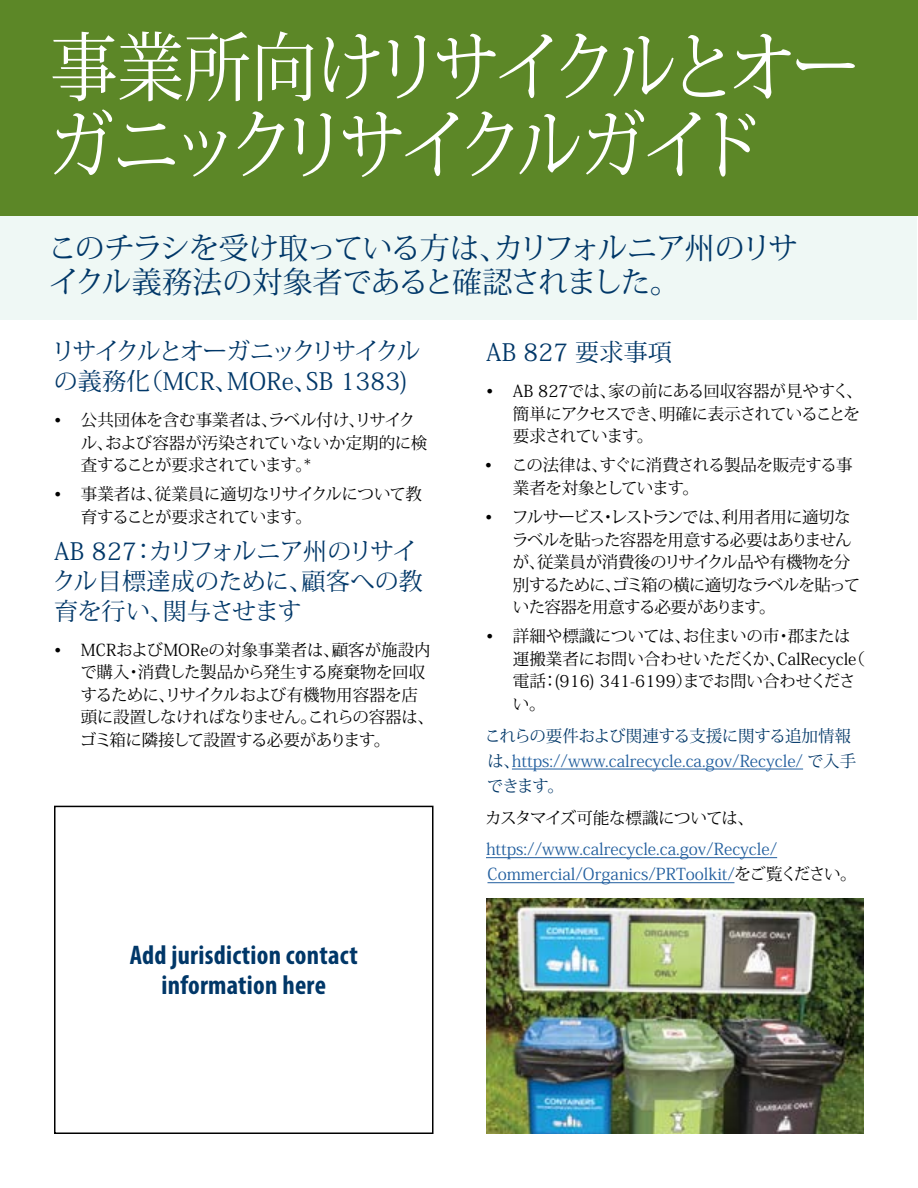
<style>
.page{position:relative;width:918px;height:1188px;background:#fff}
.page>*{position:absolute;margin:0;border:0;box-sizing:border-box;transform-origin:0 0}
.t1{font:75px/78px "Koz Min Pr 6 N";letter-spacing:-.11em;color:#fff;scale:.89 1}
.t2{font:30px/34.5px "Koz Min Pr 6 N";letter-spacing:-.045em;color:#003768}
.t3{font:700 condensed 27px/30px "Myriad Pro";letter-spacing:.01em;color:#003768;text-align:center}
.t4{font:24px/30px "Koz Min Pr 6 N";color:#003768}
.t5{font:24px/30px "Koz Min Pr 6 N";letter-spacing:-.045em;color:#003768}
.t6{font:16.5px/22.5px "Koz Min Pr 6 N";letter-spacing:-.03em;color:#000}
.t7{font:16.5px/25px "Koz Min Pr 6 N";color:#215e9e}
.t8{font:16.5px/22.5px "Koz Min Pr 6 N";letter-spacing:-.05em;color:#000}
.t9{font:16.5px/22.5px "Koz Min Pr 6 N";color:#000}
.t10{font:16.5px/22.5px "Koz Min Pr 6 N";letter-spacing:-.01em;color:#000}
.s1{color:#003768}
.s2{color:#000}
</style>
<div class="page">
<div style="left:0;top:216px;width:917px;height:104px;background:#eff8f5"></div>
<div style="left:0;top:0;width:918px;height:216px;background:#5c8727"></div>
<hr style="left:512px;top:769px;width:291px;height:1px;background:#215e9e">
<hr style="left:486px;top:857px;width:291px;height:1px;background:#215e9e">
<hr style="left:488px;top:882px;width:246px;height:1px;background:#215e9e">
<img style="left:487px;top:899px;width:377px;height:235px">
<div style="left:54px;top:806px;width:380px;height:328px;border:2px solid #000"></div>
<h1 class="t1" style="left:47px;top:30px;width:914px">事業所向けリサイクルとオーガニックリサイクルガイド</h1>
<h2 class="t2" style="left:48px;top:231px;width:751px">このチラシを受け取っている方は、カリフォルニア州のリサイクル義務法の対象者であると確認されました。</h2>
<h3 class="t5" style="left:51px;top:337px;width:371px">リサイクルとオーガニックリサイクルの義務化（MCR、MORe、SB 1383)</h3>
<p class="t10" style="left:81px;top:409px;width:348px;text-indent:-27px">• 公共団体を含む事業者は、ラベル付け、リサイクル、および容器が汚染されていないか定期的に検査することが要求されています。*</p>
<p class="t6" style="left:81px;top:484px;width:342px;text-indent:-27px">• 事業者は、従業員に適切なリサイクルについて教育することが要求されています。</p>
<h3 class="t4" style="left:52px;top:536px;width:373px">AB 827：カリフォルニア州のリサイクル目標達成のために、顧客への教育を行い、関与させます</h3>
<p class="t6" style="left:80px;top:639px;width:356px;text-indent:-26px">• MCRおよびMOReの対象事業者は、顧客が施設内で購入・消費した製品から発生する廃棄物を回収するために、リサイクルおよび有機物用容器を店頭に設置しなければなりません。これらの容器は、ゴミ箱に隣接して設置する必要があります。</p>
<p class="t3" style="left:130px;top:940px;width:229px">Add jurisdiction contact information here</p>
<h3 class="t4" style="left:486px;top:338px;width:187px">AB 827 要求事項</h3>
<p class="t6" style="left:513px;top:380px;width:351px;text-indent:-27px">• AB 827では、家の前にある回収容器が見やすく、簡単にアクセスでき、明確に表示されていることを要求されています。</p>
<p class="t6" style="left:513px;top:454px;width:341px;text-indent:-28px">• この法律は、すぐに消費される製品を販売する事業者を対象としています。</p>
<p class="t8" style="left:512px;top:506px;width:350px;text-indent:-27px">• フルサービス・レストランでは、利用者用に適切なラベルを貼った容器を用意する必要はありませんが、従業員が消費後のリサイクル品や有機物を分別するために、ゴミ箱の横に適切なラベルを貼っていた容器を用意する必要があります。</p>
<p class="t9" style="left:513px;top:625px;width:353px;text-indent:-27px">• 詳細や標識については、お住まいの市・郡または運搬業者にお問い合わせいただくか、CalRecycle（電話：(916) 341-6199）までお問い合わせください。</p>
<p class="t7" style="left:485px;top:723px;width:373px"><span class="s1">これらの要件および関連する支援に関する追加情報は、</span>https://www.calrecycle.ca.gov/Recycle/ <span class="s1">で入手できます。</span></p>
<p class="t7" style="left:485px;top:802px;width:294px;line-height:31.8px"><span class="s2">カスタマイズ可能な標識については、</span>https://www.calrecycle.ca.gov/Recycle/</p>
<p class="t7" style="left:488px;top:862px;width:371px">Commercial/Organics/PRToolkit/<span class="s2">をご覧ください。</span></p>
</div>
